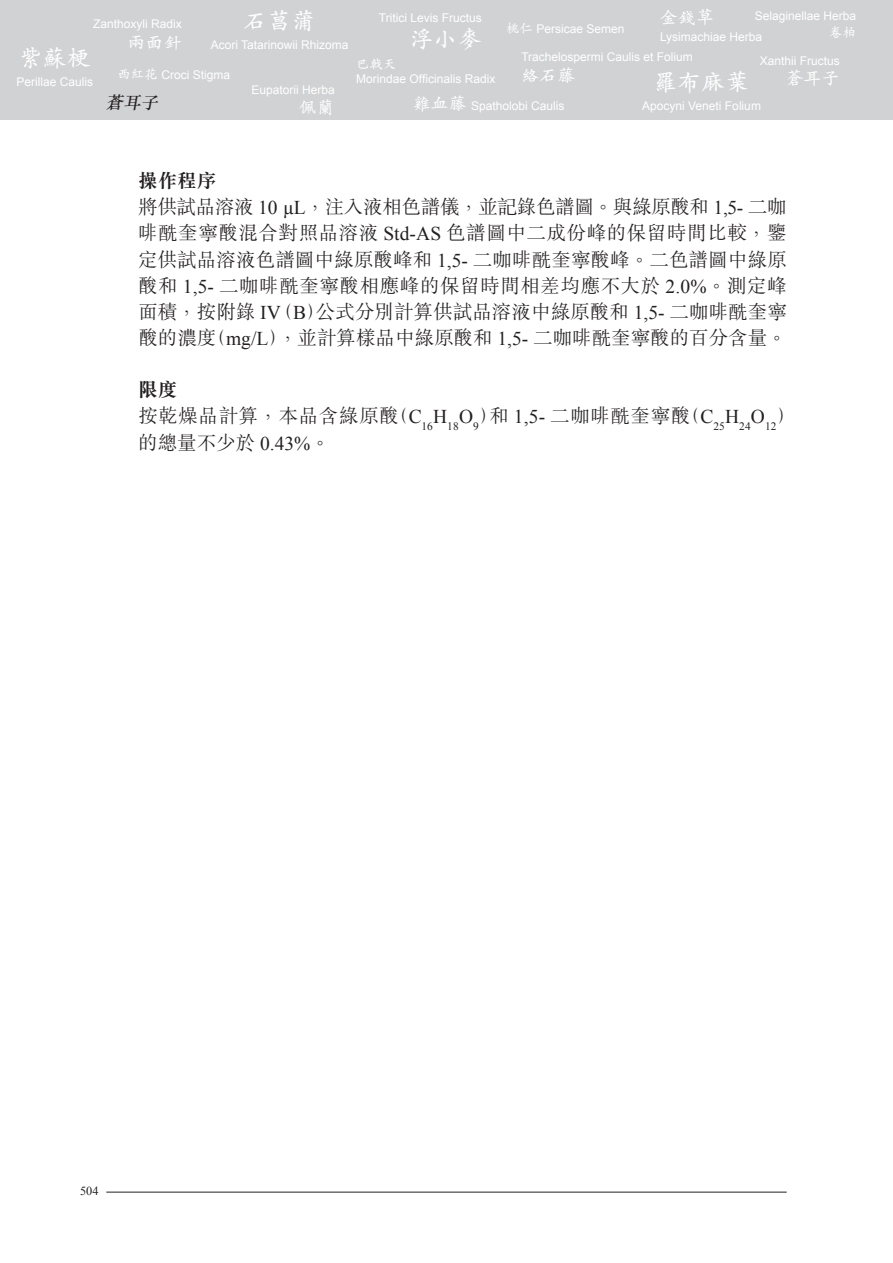
<style>
.page{position:relative;width:893px;height:1263px;background:#fff}
.page>*{position:absolute;margin:0;border:0;box-sizing:border-box;transform-origin:0 0}
.t1{font:600 24px "M Kai HK";color:#fff}
.t2{font:300 19.5px/26.2px "M Sung HK";letter-spacing:.005em;color:#231f20}
.t3{font:300 19.5px/26.2px "M Sung HK";letter-spacing:.03em;color:#231f20}
.t4{font:600 18px "M Kai HK";color:#fff}
.t5{font:italic 500 17.25px "M Sung HK";color:#231f20}
.t6{font:600 13.5px "M Kai HK";color:#fff}
.t7{font:12.3px "Times New Roman";color:#231f20}
.t8{font:12px "Arial";color:#fff}
.s1{font-family:"M Kai HK";font-weight:600;font-size:13.5px}
.s2{font-family:"M Kai HK";font-weight:600;font-size:18px}
.s3{font-weight:700}
.s4{font-family:"Times New Roman";font-weight:400}
</style>
<div class="page">
<div style="left:0;top:0;width:893px;height:119px;background:#d1d2d4"></div>
<hr style="left:106px;top:1192px;width:681px;height:1px;background:#231f20">
<p class="t1" style="left:244px;top:4px;width:73px">石菖蒲</p>
<p class="t8" style="left:211px;top:37px;width:139px">Acori Tatarinowii Rhizoma</p>
<p class="t8" style="left:93px;top:16px;width:90px">Zanthoxyli Radix</p>
<p class="t4" style="left:128px;top:30px;width:55px">兩面針</p>
<p class="t1" style="left:19px;top:41px;width:73px">紫蘇梗</p>
<p class="t8" style="left:16px;top:74px;width:78px">Perillae Caulis</p>
<p class="t8" style="left:117px;top:67px;width:114px"><span class="s1">西紅花</span> Croci Stigma</p>
<p class="t8" style="left:252px;top:82px;width:85px">Eupatorii Herba</p>
<p class="t4" style="left:299px;top:95px;width:37px">佩蘭</p>
<p class="t5" style="left:106px;top:91px;width:57px">蒼耳子</p>
<p class="t8" style="left:379px;top:10px;width:104px">Tritici Levis Fructus</p>
<p class="t1" style="left:410px;top:22px;width:73px">浮小麥</p>
<p class="t8" style="left:506px;top:21px;width:120px"><span class="s1">桃仁</span> Persicae Semen</p>
<p class="t4" style="left:660px;top:5px;width:55px">金錢草</p>
<p class="t8" style="left:660px;top:29px;width:104px">Lysimachiae Herba</p>
<p class="t8" style="left:755px;top:8px;width:103px">Selaginellae Herba</p>
<p class="t6" style="left:829px;top:23px;width:28px">卷柏</p>
<p class="t8" style="left:521px;top:49px;width:173px">Trachelospermi Caulis et Folium</p>
<p class="t4" style="left:521px;top:63px;width:55px">絡石藤</p>
<p class="t8" style="left:760px;top:52px;width:82px">Xanthii Fructus</p>
<p class="t4" style="left:786px;top:66px;width:55px">蒼耳子</p>
<p class="t6" style="left:356px;top:54px;width:42px">巴戟天</p>
<p class="t8" style="left:356px;top:71px;width:141px">Morindae Officinalis Radix</p>
<p class="t1" style="left:654px;top:65px;width:97px">羅布麻葉</p>
<p class="t8" style="left:642px;top:98px;width:120px">Apocyni Veneti Folium</p>
<p class="t8" style="left:413px;top:98px;width:153px"><span class="s2">雞血藤</span> Spatholobi Caulis</p>
<p class="t2" style="left:138px;top:167px;width:650px"><span class="s3">操作程序<br></span>將供試品溶液 <span class="s4">10 µL</span>，注入液相色譜儀，並記錄色譜圖。與綠原酸和 <span class="s4">1,5-</span> 二咖啡酰奎寧酸混合對照品溶液 <span class="s4">Std-AS</span> 色譜圖中二成份峰的保留時間比較，鑒定供試品溶液色譜圖中綠原酸峰和 <span class="s4">1,5-</span> 二咖啡酰奎寧酸峰。二色譜圖中綠原酸和 <span class="s4">1,5-</span> 二咖啡酰奎寧酸相應峰的保留時間相差均應不大於 <span class="s4">2.0%</span>。測定峰面積，按附錄 <span class="s4">IV</span>（<span class="s4">B</span>）公式分別計算供試品溶液中綠原酸和 <span class="s4">1,5-</span> 二咖啡酰奎寧酸的濃度（<span class="s4">mg/L</span>），並計算樣品中綠原酸和 <span class="s4">1,5-</span> 二咖啡酰奎寧酸的百分含量。</p>
<p class="t3" style="left:138px;top:376px;width:660px"><span class="s3">限度<br></span>按乾燥品計算，本品含綠原酸（<span class="s4">C</span><sub>16</sub><span class="s4">H</span><sub>18</sub><span class="s4">O</span><sub>9</sub>）和 <span class="s4">1,5-</span> 二咖啡酰奎寧酸（<span class="s4">C</span><sub>25</sub><span class="s4">H</span><sub>24</sub><span class="s4">O</span><sub>12</sub>）的總量不少於 <span class="s4">0.43%</span>。</p>
<p class="t7" style="left:80px;top:1182px;width:20px">504</p>
</div>
